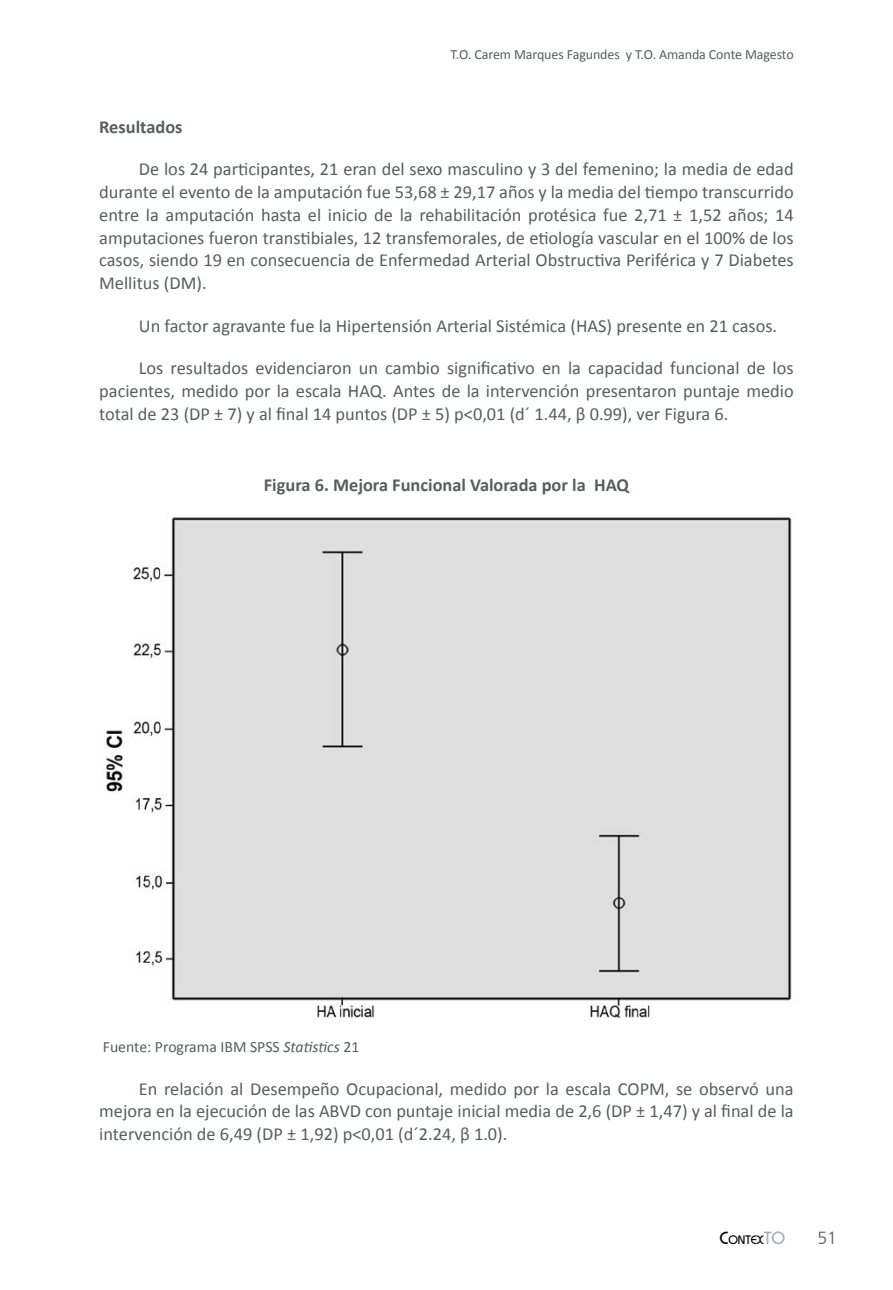
<style>
.page{position:relative;width:893px;height:1290px;background:#fff}
.page>*{position:absolute;margin:0;border:0;box-sizing:border-box;transform-origin:0 0}
.t1{font:18.38px/22.8px "Calibri";color:#585e5c;text-align:justify}
.t2{font:700 18.38px "Calibri";color:#585e5c}
.t3{font:300 17.5px "Frutiger LT";color:#585e5c}
.t4{font:15.75px "Calibri";color:#585e5c}
.t5{font:14px "Calibri";letter-spacing:-.01em;color:#585e5c}
.t6{font:12.25px "Bahamas Plain";color:#000}
.s1{font-style:italic}
.s2{font-size:17.5px}
.s3{font-size:17.5px;color:#a9afb0}
</style>
<div class="page">
<img style="left:106px;top:517px;width:686px;height:501px">
<p class="t5" style="left:450px;top:45px;width:345px">T.O. Carem Marques Fagundes y T.O. Amanda Conte Magesto</p>
<p class="t2" style="left:99px;top:115px;width:85px">Resultados</p>
<p class="t1" style="left:99px;top:158px;width:696px;text-indent:40px">De los 24 participantes, 21 eran del sexo masculino y 3 del femenino; la media de edad durante el evento de la amputación fue 53,68 ± 29,17 años y la media del tiempo transcurrido entre la amputación hasta el inicio de la rehabilitación protésica fue 2,71 ± 1,52 años; 14 amputaciones fueron transtibiales, 12 transfemorales, de etiología vascular en el 100% de los casos, siendo 19 en consecuencia de Enfermedad Arterial Obstructiva Periférica y 7 Diabetes Mellitus (DM).</p>
<p class="t1" style="left:139px;top:314px;width:640px">Un factor agravante fue la Hipertensión Arterial Sistémica (HAS) presente en 21 casos.</p>
<p class="t1" style="left:99px;top:357px;width:696px;text-indent:40px">Los resultados evidenciaron un cambio significativo en la capacidad funcional de los pacientes, medido por la escala HAQ. Antes de la intervención presentaron puntaje medio total de 23 (DP ± 7) y al final 14 puntos (DP ± 5) p&lt;0,01 (d´ 1.44, β 0.99), ver Figura 6.</p>
<p class="t2" style="left:264px;top:473px;width:367px">Figura 6. Mejora Funcional Valorada por la HAQ</p>
<p class="t4" style="left:103px;top:1037px;width:258px">Fuente: Programa IBM SPSS <span class="s1">Statistics</span> 21</p>
<p class="t1" style="left:99px;top:1077px;width:696px;text-indent:40px">En relación al Desempeño Ocupacional, medido por la escala COPM, se observó una mejora en la ejecución de las ABVD con puntaje inicial media de 2,6 (DP ± 1,47) y al final de la intervención de 6,49 (DP ± 1,92) p&lt;0,01 (d´2.24, β 1.0).</p>
<p class="t6" style="left:720px;top:1233px;width:56px"><span class="s2">C</span>ONTEX<span class="s3">TO</span></p>
<p class="t3" style="left:817px;top:1228px;width:21px">51</p>
</div>
